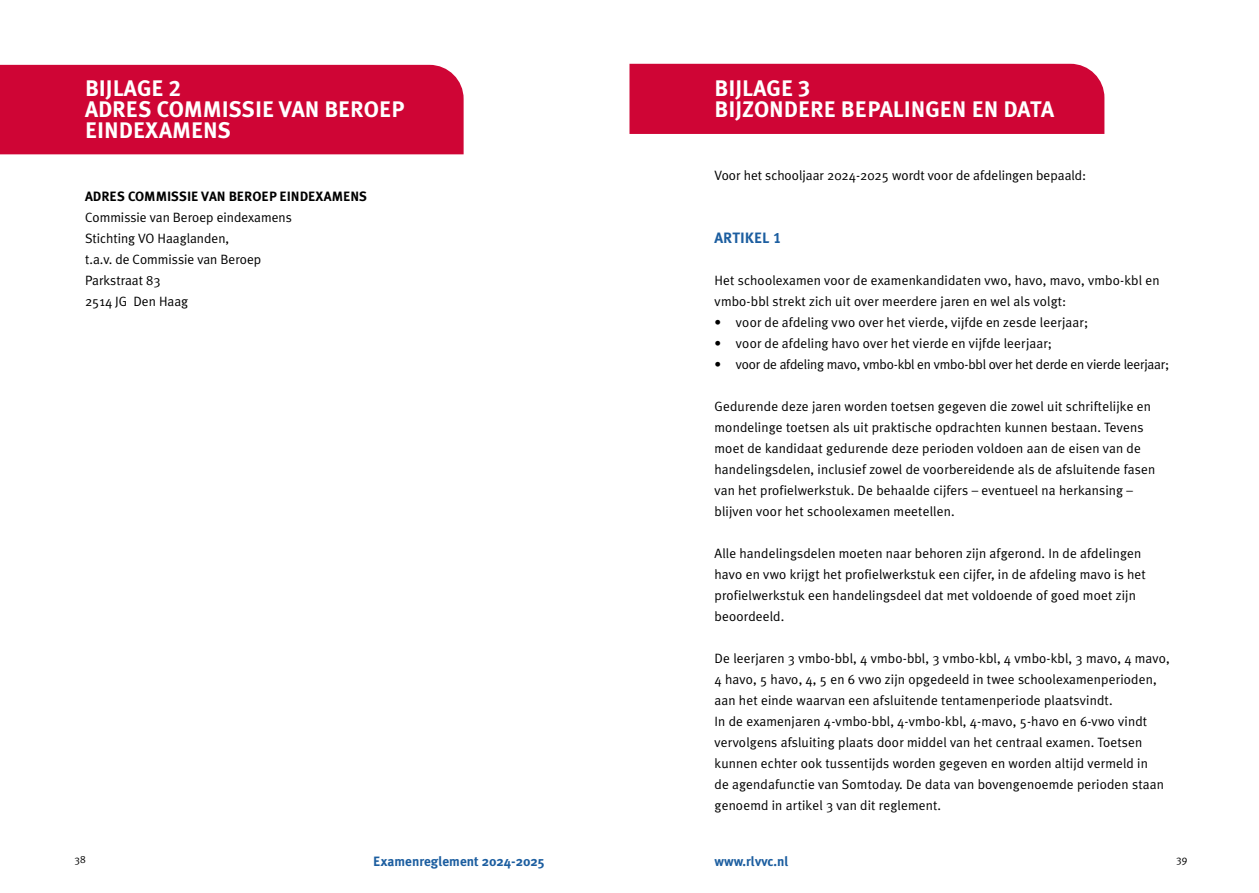
<style>
.page{position:relative;width:1259px;height:893px;background:#fff}
.page>*{position:absolute;margin:0;border:0;box-sizing:border-box;transform-origin:0 0}
.t1{font:22.5px/21px "Meta Plus Bold Caps";color:#fff}
.t2{font:15px "Meta Plus Bold Caps";color:#1c5ea0}
.t3{font:13.5px/21px "Meta Plus Normal";letter-spacing:.01em;color:#000}
.t4{font:13.5px "Meta Plus Normal";letter-spacing:-.015em;color:#000}
.t5{font:700 13.5px "Meta Plus";color:#1c5ea0}
.t6{font:13.5px "Meta Plus Bold Caps";color:#000}
.t7{font:10.5px "Meta Plus Normal";color:#000}
</style>
<div class="page">
<div style="left:629px;top:64px;width:475px;height:70px;background:#cf0535"></div>
<div style="left:0;top:65px;width:463px;height:89px;background:#cf0535"></div>
<h1 class="t1" style="left:85px;top:78px;width:321px">BIJLAGE 2<br>ADRES COMMISSIE VAN BEROEP<br>EINDEXAMENS</h1>
<p class="t6" style="left:85px;top:189px;width:283px">ADRES COMMISSIE VAN BEROEP EINDEXAMENS</p>
<p class="t3" style="left:85px;top:207px;width:208px">Commissie van Beroep eindexamens<br>Stichting VO Haaglanden,<br>t.a.v. de Commissie van Beroep<br>Parkstraat 83<br>2514 JG Den Haag</p>
<h1 class="t1" style="left:714px;top:78px;width:341px">BIJLAGE 3<br>BIJZONDERE BEPALINGEN EN DATA</h1>
<p class="t3" style="left:714px;top:165px;width:373px">Voor het schooljaar 2024-2025 wordt voor de afdelingen bepaald:</p>
<p class="t2" style="left:714px;top:229px;width:68px">ARTIKEL 1</p>
<p class="t3" style="left:714px;top:270px;width:446px">Het schoolexamen voor de examenkandidaten vwo, havo, mavo, vmbo-kbl en vmbo-bbl strekt zich uit over meerdere jaren en wel als volgt:</p>
<p class="t3" style="left:714px;top:312px;width:375px">• voor de afdeling vwo over het vierde, vijfde en zesde leerjaar;</p>
<p class="t3" style="left:714px;top:333px;width:339px">• voor de afdeling havo over het vierde en vijfde leerjaar;</p>
<p class="t4" style="left:714px;top:357px;width:456px">• voor de afdeling mavo, vmbo-kbl en vmbo-bbl over het derde en vierde leerjaar;</p>
<p class="t3" style="left:714px;top:396px;width:442px">Gedurende deze jaren worden toetsen gegeven die zowel uit schriftelijke en mondelinge toetsen als uit praktische opdrachten kunnen bestaan. Tevens moet de kandidaat gedurende deze perioden voldoen aan de eisen van de handelingsdelen, inclusief zowel de voorbereidende als de afsluitende fasen van het profielwerkstuk. De behaalde cijfers – eventueel na herkansing – blijven voor het schoolexamen meetellen.</p>
<p class="t3" style="left:714px;top:543px;width:433px">Alle handelingsdelen moeten naar behoren zijn afgerond. In de afdelingen havo en vwo krijgt het profielwerkstuk een cijfer, in de afdeling mavo is het profielwerkstuk een handelingsdeel dat met voldoende of goed moet zijn beoordeeld.</p>
<p class="t3" style="left:714px;top:648px;width:457px">De leerjaren 3 vmbo-bbl, 4 vmbo-bbl, 3 vmbo-kbl, 4 vmbo-kbl, 3 mavo, 4 mavo, 4 havo, 5 havo, 4, 5 en 6 vwo zijn opgedeeld in twee schoolexamenperioden, aan het einde waarvan een afsluitende tentamenperiode plaatsvindt.<br>In de examenjaren 4-vmbo-bbl, 4-vmbo-kbl, 4-mavo, 5-havo en 6-vwo vindt vervolgens afsluiting plaats door middel van het centraal examen. Toetsen kunnen echter ook tussentijds worden gegeven en worden altijd vermeld in<br>de agendafunctie van Somtoday. De data van bovengenoemde perioden staan genoemd in artikel 3 van dit reglement.</p>
<p class="t7" style="left:75px;top:853px;width:13px">38</p>
<p class="t5" style="left:373px;top:853px;width:173px">Examenreglement 2024-2025</p>
<p class="t5" style="left:714px;top:853px;width:75px">www.rlvvc.nl</p>
<p class="t7" style="left:1176px;top:853px;width:13px">39</p>
</div>
